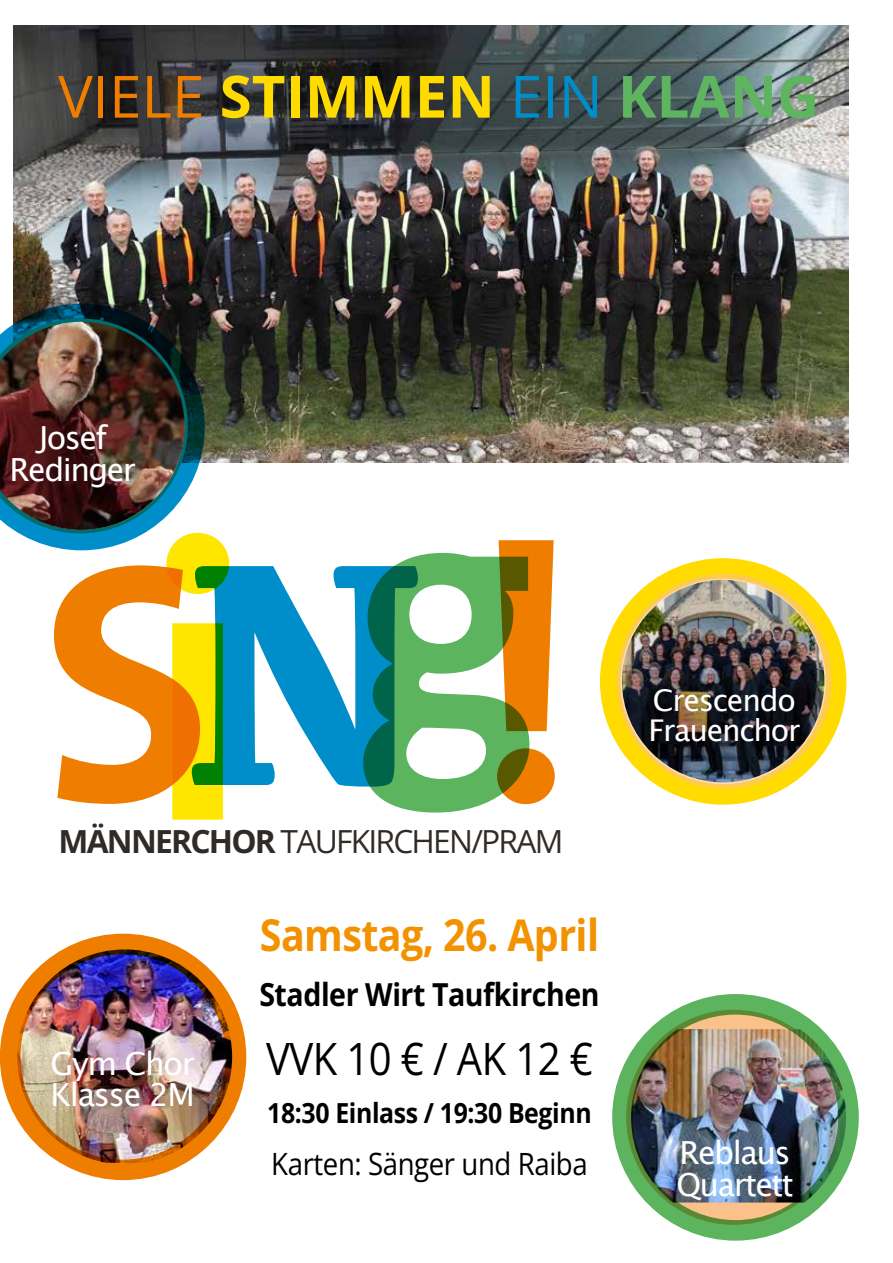
<style>
.page{position:relative;width:893px;height:1263px;background:#fff}
.page>*{position:absolute;margin:0;border:0;box-sizing:border-box;transform-origin:0 0}
.t1{font:700 58.35px "Open Sans";color:#ffdb00}
.t2{font:44.55px "Open Sans";letter-spacing:-.015em;color:#000;scale:.9 1}
.t3{font:700 43.8px "Open Sans";letter-spacing:-.015em;color:#f39200;scale:.9 1}
.t4{font:31.8px/31.8px "Lucida Grande";letter-spacing:-.05em;color:#fff}
.t5{font:31.8px "Open Sans";letter-spacing:-.055em;color:#302b27}
.t6{font:700 31.65px "Open Sans";letter-spacing:-.015em;color:#000;scale:.9 1}
.t7{font:30.6px "Open Sans";letter-spacing:-.015em;color:#000;scale:.9 1}
.t8{font:30px/30px "Lucida Grande";letter-spacing:-.04em;color:#fff}
.t9{font:700 27.6px "Open Sans";letter-spacing:-.015em;color:#000;scale:.9 1}
.s1{font-weight:400;color:#ef7d00}
.s2{font-weight:400;color:#008eca}
.s3{color:#5eb45f}
.s4{font-weight:700}
</style>
<div class="page">
<div style="left:600px;top:558px;width:246px;height:247px;border:21px solid #ffdb00;border-radius:50%"></div>
<div style="left:617px;top:574px;width:215px;height:215px;background:#fac28a;border-radius:50%;opacity:.58"></div>
<svg style="left:229px;top:566px;width:134px;height:221px;fill:#008eca"></svg>
<svg style="left:363px;top:540px;width:192px;height:272px"></svg>
<img style="left:14px;top:25px;width:835px;height:438px">
<svg style="left:626px;top:1010px;width:215px;height:215px;background:#d3b376"></svg>
<img style="left:631px;top:1029px;width:215px;height:173px">
<div style="left:612px;top:994px;width:247px;height:246px;border:21px solid #5db45f;border-radius:50%"></div>
<svg style="left:54px;top:318px;width:175px;height:502px"></svg>
<svg style="left:13px;top:304px;width:192px;height:246px"></svg>
<img style="left:0;top:322px;width:185px;height:208px">
<img style="left:17px;top:949px;width:215px;height:214px">
<div style="left:0;top:934px;width:246px;height:246px;border:21px solid #ef7d00;border-radius:50%"></div>
<img style="left:622px;top:580px;width:202px;height:202px;border-radius:101px">
<h1 class="t1" style="left:58px;top:56px;width:763px"><span class="s1">VIELE</span> STIMMEN <span class="s2">EIN</span> <span class="s3">KLANG</span></h1>
<p class="t4" style="left:10px;top:422px;width:128px;text-align:center">Josef<br>Redinger</p>
<p class="t5" style="left:59px;top:819px;width:506px"><span class="s4">MÄNNERCHOR</span> TAUFKIRCHEN/PRAM</p>
<p class="t4" style="left:50px;top:1048px;width:146px">Gym Chor<br>Klasse 2M</p>
<h3 class="t3" style="left:260px;top:905px;width:378px">Samstag, 26. April</h3>
<p class="t6" style="left:259px;top:973px;width:380px">Stadler Wirt Taufkirchen</p>
<h2 class="t2" style="left:266px;top:1028px;width:364px">VVK10€/AK12€</h2>
<p class="t9" style="left:267px;top:1093px;width:362px">18:30 Einlass / 19:30 Beginn</p>
<p class="t7" style="left:271px;top:1142px;width:353px">Karten: Sänger und Raiba</p>
<p class="t8" style="left:648px;top:685px;width:154px">Crescendo<br>Frauenchor</p>
<p class="t4" style="left:676px;top:1137px;width:119px">Reblaus<br>Quartett</p>
</div>
